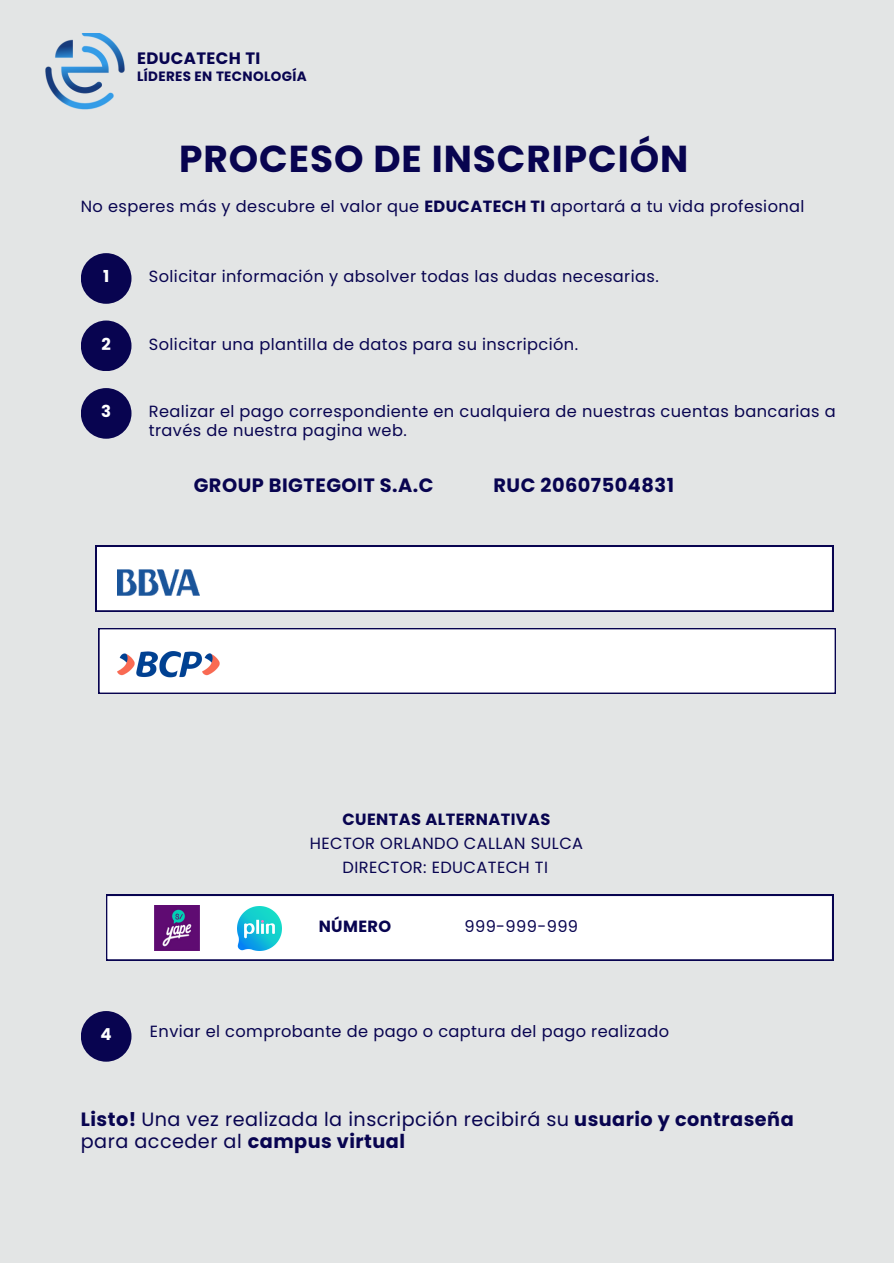
<style>
.page{position:relative;width:894px;height:1264px;background:#fff}
.page>*{position:absolute;margin:0;border:0;box-sizing:border-box;transform-origin:0 0}
.t1{font:700 37.5px "Poppins";letter-spacing:.025em;color:#080450}
.t2{font:700 19.35px "Poppins";letter-spacing:.025em;color:#080450}
.t3{font:19.2px/22.5px "Poppins";letter-spacing:.025em;color:#080450}
.t4{font:700 16.5px "Poppins";letter-spacing:.025em;color:#080450}
.t5{font:700 16.5px "Poppins";color:#fff}
.t6{font:16.2px/19.2px "Poppins";letter-spacing:.025em;color:#080450}
.t7{font:700 16.2px "Poppins";letter-spacing:.025em;color:#080450}
.t8{font:700 13.5px "Poppins";letter-spacing:.025em;color:#080450}
.s1{font-weight:700}
</style>
<div class="page">
<div style="left:0;top:0;width:893px;height:1262px;background:#e3e5e5"></div>
<img style="left:45px;top:33px;width:80px;height:77px">
<div style="left:81px;top:253px;width:50px;height:51px;background:#080450;border-radius:50%"></div>
<div style="left:81px;top:320px;width:50px;height:51px;background:#080450;border-radius:50%"></div>
<div style="left:81px;top:388px;width:50px;height:51px;background:#080450;border-radius:50%"></div>
<div style="left:96px;top:546px;width:736px;height:65px;background:#fff"></div>
<div style="left:98px;top:628px;width:737px;height:65px;background:#fff"></div>
<img style="left:117px;top:569px;width:83px;height:26px">
<img style="left:117px;top:646px;width:103px;height:35px">
<svg style="left:106px;top:894px;width:726px;height:66px;background:#f2f2f6"></svg>
<img style="left:154px;top:905px;width:45px;height:45px">
<img style="left:237px;top:906px;width:44px;height:44px">
<div style="left:81px;top:1011px;width:50px;height:50px;background:#080450;border-radius:50%"></div>
<p class="t4" style="left:137px;top:47px;width:125px">EDUCATECH TI</p>
<p class="t8" style="left:137px;top:67px;width:171px">LÍDERES EN TECNOLOGÍA</p>
<p class="t1" style="left:179px;top:132px;width:510px">PROCESO DE INSCRIPCIÓN</p>
<p class="t6" style="left:81px;top:197px;width:725px">No esperes más y descubre el valor que <span class="s1">EDUCATECH TI</span> aportará a tu vida profesional</p>
<p class="t5" style="left:103px;top:265px;width:8px">1</p>
<p class="t6" style="left:149px;top:267px;width:511px">Solicitar información y absolver todas las dudas necesarias.</p>
<p class="t5" style="left:101px;top:332px;width:11px">2</p>
<p class="t6" style="left:149px;top:334px;width:430px">Solicitar una plantilla de datos para su inscripción.</p>
<p class="t5" style="left:101px;top:400px;width:11px">3</p>
<p class="t6" style="left:149px;top:402px;width:688px">Realizar el pago correspondiente en cualquiera de nuestras cuentas bancarias a través de nuestra pagina web.</p>
<p class="t2" style="left:194px;top:471px;width:241px">GROUP BIGTEGOIT S.A.C</p>
<p class="t2" style="left:493px;top:471px;width:182px">RUC 20607504831</p>
<p class="t7" style="left:342px;top:808px;width:209px">CUENTAS ALTERNATIVAS</p>
<p class="t6" style="left:310px;top:833px;width:275px">HECTOR ORLANDO CALLAN SULCA</p>
<p class="t6" style="left:342px;top:857px;width:207px">DIRECTOR: EDUCATECH TI</p>
<p class="t7" style="left:318px;top:914px;width:74px">NÚMERO</p>
<p class="t6" style="left:464px;top:916px;width:115px">999-999-999</p>
<p class="t5" style="left:100px;top:1022px;width:13px">4</p>
<p class="t6" style="left:150px;top:1021px;width:520px">Enviar el comprobante de pago o captura del pago realizado</p>
<p class="t3" style="left:81px;top:1107px;width:714px"><span class="s1">Listo!</span> Una vez realizada la inscripción recibirá su <span class="s1">usuario y contraseña </span>para acceder al <span class="s1">campus virtual</span></p>
</div>
